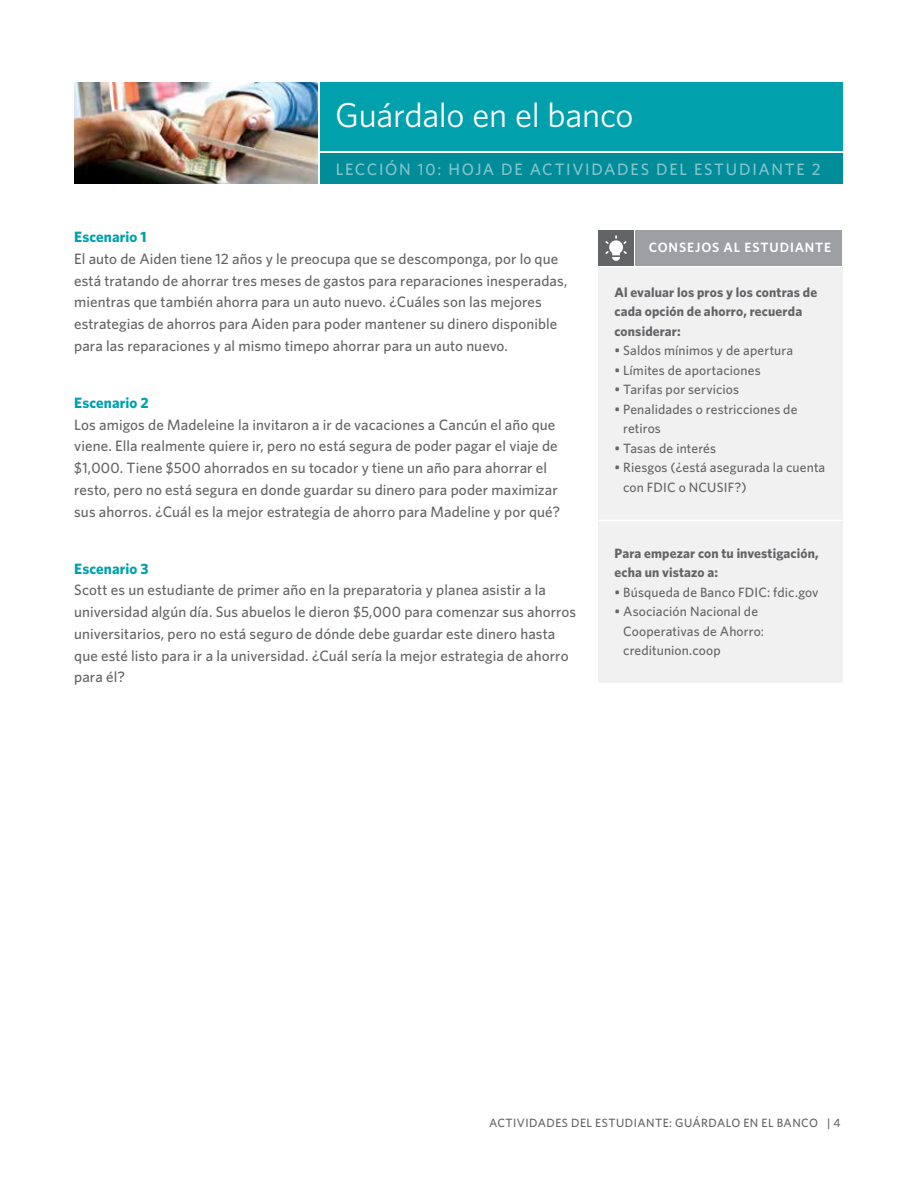
<style>
.page{position:relative;width:918px;height:1188px;background:#fff}
.page>*{position:absolute;margin:0;border:0;box-sizing:border-box;transform-origin:0 0}
.t1{font:34.5px "Whitney";letter-spacing:-.01em;color:#fff}
.t2{font:500 16.5px "Whitney";letter-spacing:.105em;color:#87c5cd}
.t3{font:500 15px/21.8px "Whitney";letter-spacing:.005em;color:#636466}
.t4{font:700 15px "Whitney";letter-spacing:.005em;color:#00a0ad}
.t5{font:500 13.5px/19.5px "Whitney";letter-spacing:.01em;color:#636466}
.t6{font:700 13.5px/19.5px "Whitney";letter-spacing:.01em;color:#636466}
.t7{font:600 13.5px "Whitney";letter-spacing:.06em;color:#fff}
.t8{font:500 12px "Whitney";letter-spacing:.035em;color:#636466}
</style>
<div class="page">
<img style="left:74px;top:82px;width:243px;height:102px">
<div style="left:320px;top:82px;width:523px;height:69px;background:#00a0ad"></div>
<div style="left:320px;top:153px;width:523px;height:30px;background:#008c99"></div>
<div style="left:598px;top:267px;width:244px;height:416px;background:#f1f1f2"></div>
<div style="left:598px;top:230px;width:36px;height:36px;background:#636466"></div>
<div style="left:635px;top:230px;width:207px;height:36px;background:#9d9fa2"></div>
<svg style="left:605px;top:235px;width:22px;height:26px"></svg>
<hr style="left:599px;top:520px;width:243px;height:1px;background:#fff">
<h1 class="t1" style="left:335px;top:92px;width:300px">Guárdalo en el banco</h1>
<p class="t2" style="left:336px;top:158px;width:486px">LECCIÓN 10: HOJA DE ACTIVIDADES DEL ESTUDIANTE 2</p>
<p class="t4" style="left:74px;top:227px;width:74px">Escenario 1</p>
<p class="t3" style="left:74px;top:248px;width:495px">El auto de Aiden tiene 12 años y le preocupa que se descomponga, por lo que está tratando de ahorrar tres meses de gastos para reparaciones inesperadas, mientras que también ahorra para un auto nuevo. ¿Cuáles son las mejores estrategias de ahorros para Aiden para poder mantener su dinero disponible para las reparaciones y al mismo timepo ahorrar para un auto nuevo.</p>
<p class="t4" style="left:74px;top:393px;width:76px">Escenario 2</p>
<p class="t3" style="left:74px;top:413px;width:487px">Los amigos de Madeleine la invitaron a ir de vacaciones a Cancún el año que viene. Ella realmente quiere ir, pero no está segura de poder pagar el viaje de $1,000. Tiene $500 ahorrados en su tocador y tiene un año para ahorrar el resto, pero no está segura en donde guardar su dinero para poder maximizar sus ahorros. ¿Cuál es la mejor estrategia de ahorro para Madeline y por qué?</p>
<p class="t4" style="left:74px;top:558px;width:76px">Escenario 3</p>
<p class="t3" style="left:74px;top:579px;width:503px">Scott es un estudiante de primer año en la preparatoria y planea asistir a la universidad algún día. Sus abuelos le dieron $5,000 para comenzar sus ahorros universitarios, pero no está seguro de dónde debe guardar este dinero hasta que esté listo para ir a la universidad. ¿Cuál sería la mejor estrategia de ahorro para él?</p>
<p class="t7" style="left:649px;top:238px;width:184px">CONSEJOS AL ESTUDIANTE</p>
<p class="t6" style="left:615px;top:282px;width:204px">Al evaluar los pros y los contras de cada opción de ahorro, recuerda considerar:</p>
<p class="t5" style="left:615px;top:341px;width:180px">• Saldos mínimos y de apertura</p>
<p class="t5" style="left:615px;top:360px;width:148px">• Límites de aportaciones</p>
<p class="t5" style="left:615px;top:380px;width:126px">• Tarifas por servicios</p>
<p class="t5" style="left:623px;top:399px;width:176px;text-indent:-9px">• Penalidades o restricciones de retiros</p>
<p class="t5" style="left:615px;top:438px;width:103px">• Tasas de interés</p>
<p class="t5" style="left:623px;top:458px;width:204px;text-indent:-9px">• Riesgos (¿está asegurada la cuenta con FDIC o NCUSIF?)</p>
<p class="t6" style="left:615px;top:543px;width:206px">Para empezar con tu investigación, echa un vistazo a:</p>
<p class="t5" style="left:615px;top:582px;width:206px">• Búsqueda de Banco FDIC: fdic.gov</p>
<p class="t5" style="left:623px;top:602px;width:142px;text-indent:-9px">• Asociación Nacional de<br>Cooperativas de Ahorro: creditunion.coop</p>
<p class="t8" style="left:489px;top:1115px;width:353px">ACTIVIDADES DEL ESTUDIANTE: GUÁRDALO EN EL BANCO | 4</p>
</div>
